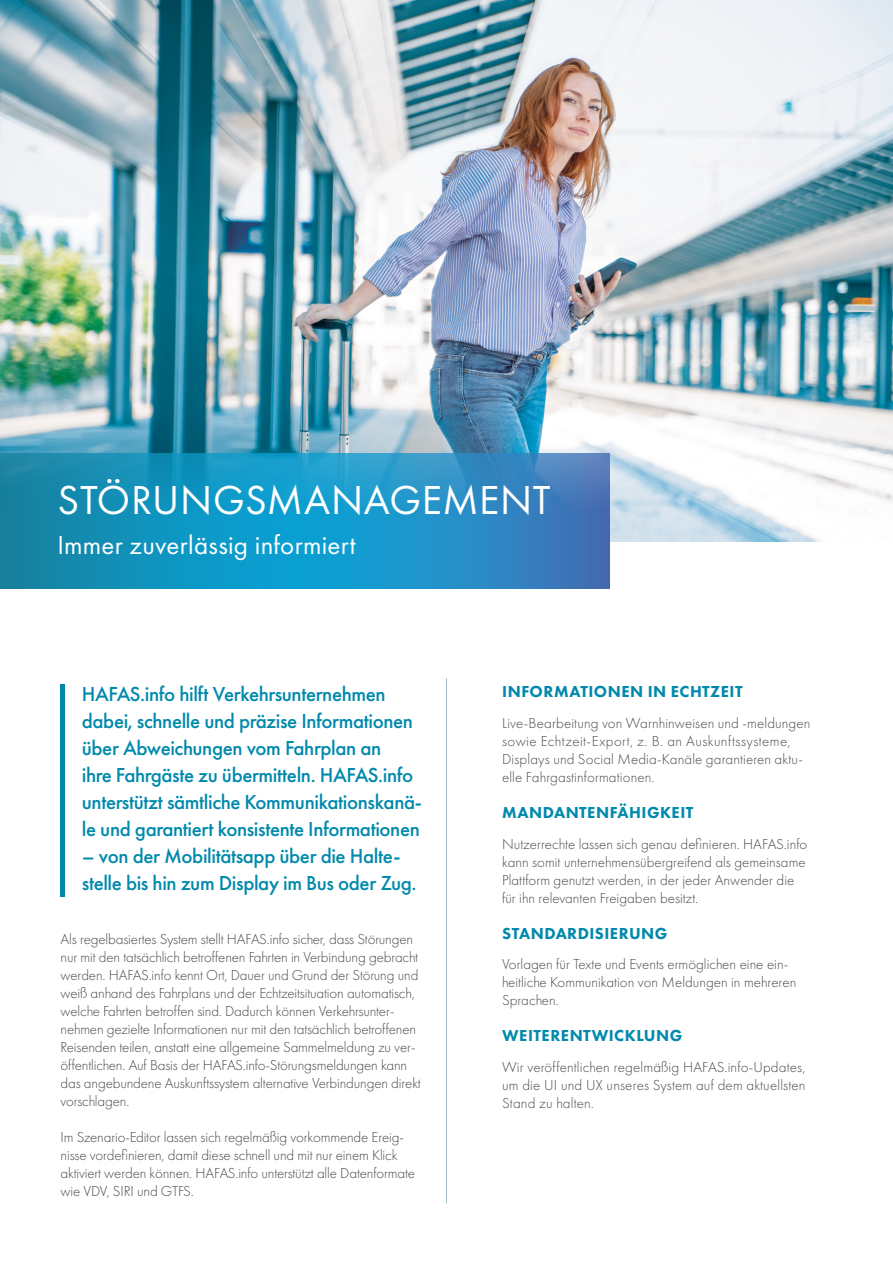
<style>
.page{position:relative;width:893px;height:1263px;background:#fff}
.page>*{position:absolute;margin:0;border:0;box-sizing:border-box;transform-origin:0 0}
.t1{font:42px "Futura PT";letter-spacing:.015em;color:#fff}
.t2{font:27px "Futura PT";letter-spacing:.01em;color:#fff}
.t3{font:500 21px/27px "Futura PT";letter-spacing:-.02em;color:#0089ac}
.t4{font:800 16.5px "Futura PT";letter-spacing:.03em;color:#0089ac}
.t5{font:300 15px/18px "Futura PT";letter-spacing:-.01em;color:#4a4a49}
.t6{font:300 15px/18px "Futura PT";letter-spacing:.01em;color:#4a4a49}
</style>
<div class="page">
<img style="left:0;top:0;width:893px;height:542px">
<svg style="left:0;top:454px;width:609px;height:134px;background:#1e8fc0"></svg>
<hr style="left:61px;top:684px;width:4px;height:213px;background:#0089ac">
<hr style="left:446px;top:678px;width:1px;height:525px;background:#9cbdcb">
<h1 class="t1" style="left:58px;top:475px;width:495px">STÖRUNGSMANAGEMENT</h1>
<h2 class="t2" style="left:57px;top:529px;width:300px">Immer zuverlässig informiert</h2>
<p class="t3" style="left:82px;top:680px;width:342px">HAFAS.info hilft Verkehrsunternehmen dabei, schnelle und präzise Informationen über Abweichungen vom Fahrplan an<br>ihre Fahrgäste zu übermitteln. HAFAS.info unterstützt sämtliche Kommunikationskanä&shy;le und garantiert konsistente Informationen</p>
<h3 class="t3" style="left:82px;top:842px;width:336px">– von der Mobilitätsapp über die Halte&shy;stelle bis hin zum Display im Bus oder Zug.</h3>
<p class="t5" style="left:61px;top:930px;width:362px">Als regelbasiertes System stellt HAFAS.info sicher, dass Störungen nur mit den tatsächlich betroffenen Fahrten in Verbindung gebracht werden. HAFAS.info kennt Ort, Dauer und Grund der Störung und weiß anhand des Fahrplans und der Echtzeitsituation automatisch, welche Fahrten betroffen sind. Dadurch können Verkehrsunter&shy;nehmen gezielte Informationen nur mit den tatsächlich betroffenen Reisenden teilen, anstatt eine allgemeine Sammelmeldung zu ver&shy;öffentlichen. Auf Basis der HAFAS.info-Störungsmeldungen kann das angebundene Auskunftssystem alternative Verbindungen direkt vorschlagen.</p>
<p class="t5" style="left:61px;top:1128px;width:356px">Im Szenario-Editor lassen sich regelmäßig vorkommende Ereig&shy;nisse vordefinieren, damit diese schnell und mit nur einem Klick aktiviert werden können. HAFAS.info unterstützt alle Datenformate wie VDV, SIRI und GTFS.</p>
<p class="t4" style="left:502px;top:681px;width:242px">INFORMATIONEN IN ECHTZEIT</p>
<p class="t6" style="left:502px;top:714px;width:310px">Live-Bearbeitung von Warnhinweisen und -meldungen sowie Echtzeit-Export, z. B. an Auskunftssysteme, Displays und Social Media-Kanäle garantieren aktu&shy;elle Fahrgastinformationen.</p>
<p class="t4" style="left:502px;top:802px;width:193px">MANDANTENFÄHIGKEIT</p>
<p class="t5" style="left:502px;top:835px;width:307px">Nutzerrechte lassen sich genau definieren. HAFAS.info kann somit unternehmensübergreifend als gemeinsame Plattform genutzt werden, in der jeder Anwender die für ihn relevanten Freigaben besitzt.</p>
<p class="t4" style="left:502px;top:923px;width:167px">STANDARDISIERUNG</p>
<p class="t5" style="left:502px;top:955px;width:296px">Vorlagen für Texte und Events ermöglichen eine ein&shy;heitliche Kommunikation von Meldungen in mehreren<br>Sprachen.</p>
<p class="t4" style="left:502px;top:1025px;width:182px">WEITERENTWICKLUNG</p>
<p class="t5" style="left:502px;top:1058px;width:305px;text-align:justify">Wir veröffentlichen regelmäßig HAFAS.info-Updates, um die UI und UX unseres System auf dem aktuellsten Stand zu halten.</p>
</div>
